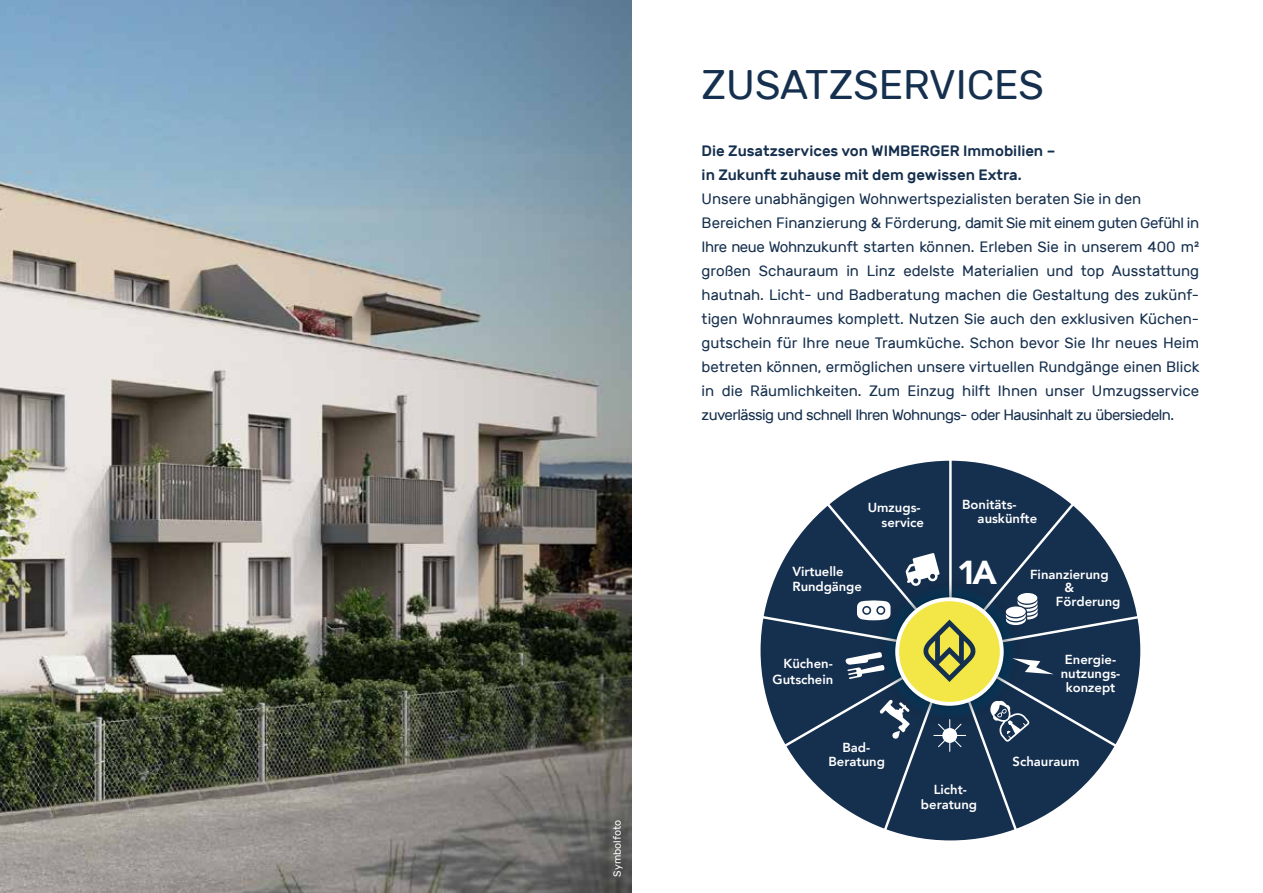
<style>
.page{position:relative;width:1263px;height:893px;background:#fff}
.page>*{position:absolute;margin:0;border:0;box-sizing:border-box;transform-origin:0 0}
.t1{font:41.25px "Rubik";color:#152f4e}
.t2{font:900 33.15px "Avenir";color:#fff}
.t3{font:15px/24px "Rubik";color:#152f4e}
.t4{font:500 15px/24px "Rubik";color:#152f4e}
.t5{font:800 13.05px/14.2px "Avenir";color:#fff;text-align:center}
.t6{font:10.5px "Rubik";color:#fff}
.s1{color:#fff}
</style>
<div class="page">
<img style="left:0;top:0;width:631px;height:893px">
<div style="left:758px;top:459px;width:384px;height:384px;background:#152f4e;border-radius:50%"></div>
<hr style="left:949px;top:459px;width:3px;height:196px;background:#fff">
<svg style="left:759px;top:500px;width:382px;height:333px"></svg>
<div style="left:876px;top:606px;width:9px;height:9px;border:2px solid #152f4e;border-radius:50%"></div>
<div style="left:862px;top:606px;width:9px;height:9px;border:2px solid #152f4e;border-radius:50%"></div>
<p class="t6" style="left:611px;top:877px;width:58px;rotate:-90deg">Symbolfoto</p>
<h1 class="t1" style="left:702px;top:62px;width:344px">ZUSATZSERVICES</h1>
<p class="t4" style="left:702px;top:139px;width:355px">Die Zusatzservices von WIMBERGER Immobilien – in Zukunft zuhause mit dem gewissen Extra.</p>
<p class="t3" style="left:702px;top:188px;width:499px">Unsere unabhängigen Wohnwertspezialisten beraten Sie in den Bereichen Finanzierung &amp; Förderung, damit Sie mit einem guten Gefühl in Ihre neue Wohnzukunft starten können. Erleben Sie in unserem 400 m² großen Schauraum in Linz edelste Materialien und top Ausstattung hautnah. Licht- und Badberatung machen die Gestaltung des zukünf&shy;tigen Wohnraumes komplett. Nutzen Sie auch den exklusiven Küchen&shy;gutschein für Ihre neue Traumküche. Schon bevor Sie Ihr neues Heim betreten können, ermöglichen unsere virtuellen Rundgänge einen Blick in die Räumlichkeiten. Zum Einzug hilft Ihnen unser Umzugsservice zuverlässig und schnell Ihren Wohnungs- oder Hausinhalt zu übersiedeln. <span class="s1">a</span></p>
<p class="t5" style="left:868px;top:500px;width:58px;text-align:right">Umzugs&shy;service</p>
<p class="t5" style="left:792px;top:563px;width:71px;line-height:15.8px;text-align:left">Virtuelle<br>Rundgänge</p>
<p class="t5" style="left:783px;top:657px;width:51px">Küchen-</p>
<p class="t5" style="left:772px;top:672px;width:62px">Gutschein</p>
<p class="t5" style="left:828px;top:740px;width:58px;line-height:14.7px">Bad-<br>Beratung</p>
<p class="t5" style="left:978px;top:498px;width:61px;line-height:13.4px;text-align:left;text-indent:-16px">Bonitäts&shy;auskünfte</p>
<h2 class="t2" style="left:957px;top:544px;width:41px">1A</h2>
<p class="t5" style="left:1030px;top:567px;width:80px">Finanzierung &amp;</p>
<p class="t5" style="left:1056px;top:594px;width:66px">Förderung</p>
<p class="t5" style="left:1061px;top:652px;width:61px">Energie&shy;nutzungs&shy;konzept</p>
<p class="t5" style="left:1012px;top:754px;width:68px">Schauraum</p>
<p class="t5" style="left:921px;top:782px;width:58px;line-height:14.9px">Licht&shy;beratung</p>
</div>
